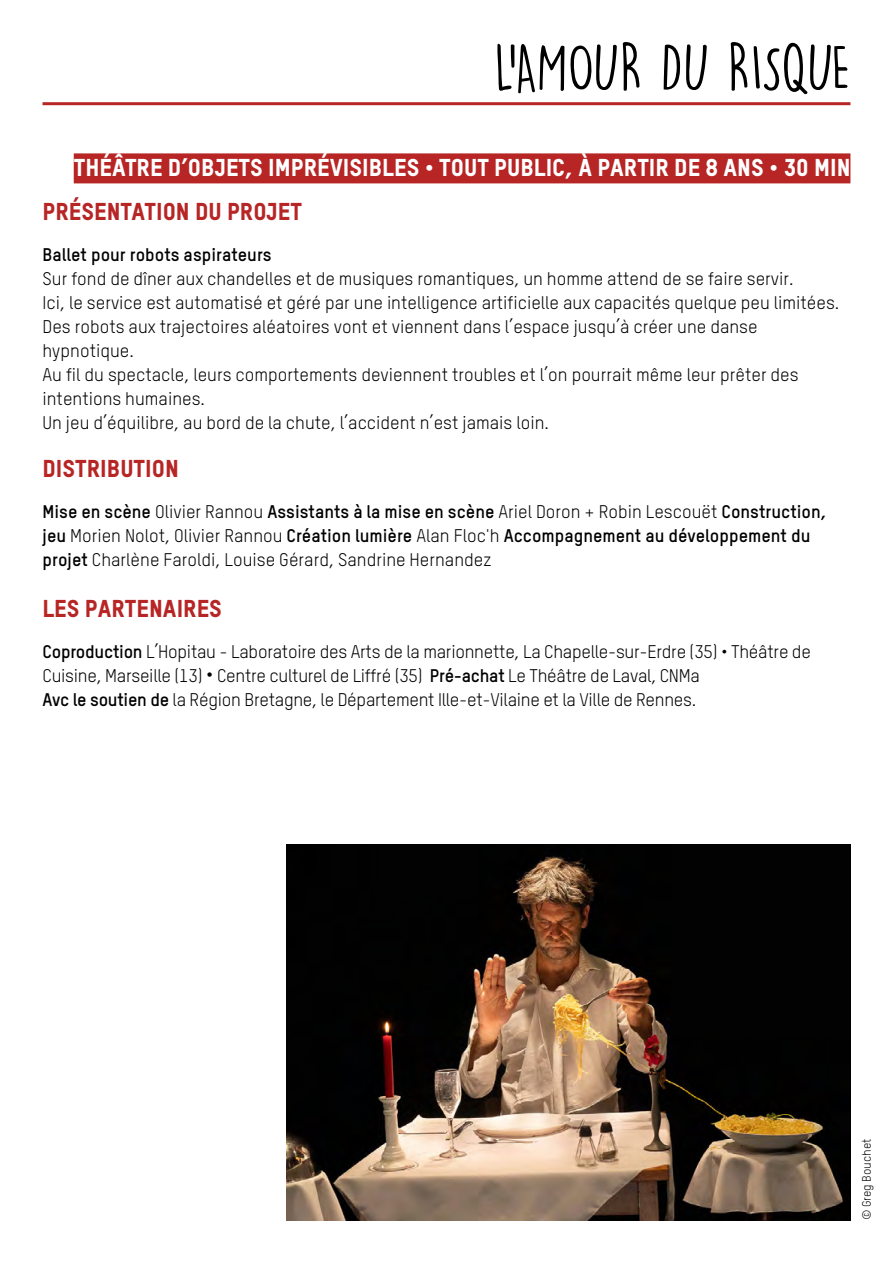
<style>
.page{position:relative;width:893px;height:1263px;background:#fff}
.page>*{position:absolute;margin:0;border:0;box-sizing:border-box;transform-origin:0 0}
.t1{font:60px "DK Lemon Yellow Sun";letter-spacing:-.025em;color:#000}
.t2{font:24px "TSTARPRO Headline";color:#fff}
.t3{font:24px "TSTARPRO Headline";color:#b72525}
.t4{font:18px/24px "TSTARPRO";color:#000}
.t5{font:700 18px "TSTARPRO";color:#000}
.t6{font:12px "TSTARPRO";color:#000}
.s1{font-weight:700}
.s2{font-size:21px}
</style>
<div class="page">
<hr style="left:43px;top:102px;width:807px;height:3px;background:#b72525">
<div style="left:74px;top:153px;width:776px;height:30px;background:#b72525"></div>
<img style="left:287px;top:845px;width:563px;height:375px">
<h1 class="t1" style="left:494px;top:32px;width:357px">L'AMOUR DU RISQUE</h1>
<h2 class="t2" style="left:74px;top:152px;width:778px">THÉÂTRE D’OBJETS IMPRÉVISIBLES • TOUT PUBLIC, À PARTIR DE 8 ANS • 30 MIN</h2>
<h2 class="t3" style="left:43px;top:196px;width:261px">PRÉSENTATION DU PROJET</h2>
<p class="t5" style="left:43px;top:243px;width:231px">Ballet pour robots aspirateurs</p>
<p class="t4" style="left:43px;top:266px;width:798px">Sur fond de dîner aux chandelles et de musiques romantiques, un homme attend de se faire servir.<br>Ici, le service est automatisé et géré par une intelligence artificielle aux capacités quelque peu limitées.<br>Des robots aux trajectoires aléatoires vont et viennent dans l’espace jusqu’à créer une danse hypnotique.<br>Au fil du spectacle, leurs comportements deviennent troubles et l’on pourrait même leur prêter des intentions humaines.<br>Un jeu d’équilibre, au bord de la chute, l’accident n’est jamais loin.</p>
<h2 class="t3" style="left:43px;top:454px;width:138px">DISTRIBUTION</h2>
<p class="t4" style="left:43px;top:500px;width:786px"><span class="s1">Mise en scène</span> Olivier Rannou <span class="s1">Assistants à la mise en scène</span> Ariel Doron + Robin Lescouët <span class="s1">Construction, jeu</span> Morien Nolot, Olivier Rannou <span class="s1">Création lumière</span> Alan Floc'h <span class="s1">Accompagnement au développement du projet</span> Charlène Faroldi, Louise Gérard, Sandrine Hernandez</p>
<h2 class="t3" style="left:43px;top:593px;width:181px">LES PARTENAIRES</h2>
<p class="t4" style="left:43px;top:639px;width:770px"><span class="s1">Coproduction</span> L’Hopitau - Laboratoire des Arts de la marionnette, La Chapelle-sur-Erdre (35) • Théâtre de<br>Cuisine, Marseille (13) <span class="s2">•</span> Centre culturel de Liffré (35) <span class="s1">Pré-achat</span> Le Théâtre de Laval, CNMa<br><span class="s1">Avc le soutien de</span> la Région Bretagne, le Département Ille-et-Vilaine et la Ville de Rennes.</p>
<p class="t6" style="left:859px;top:1220px;width:83px;rotate:-90deg">© Greg Bouchet</p>
</div>
